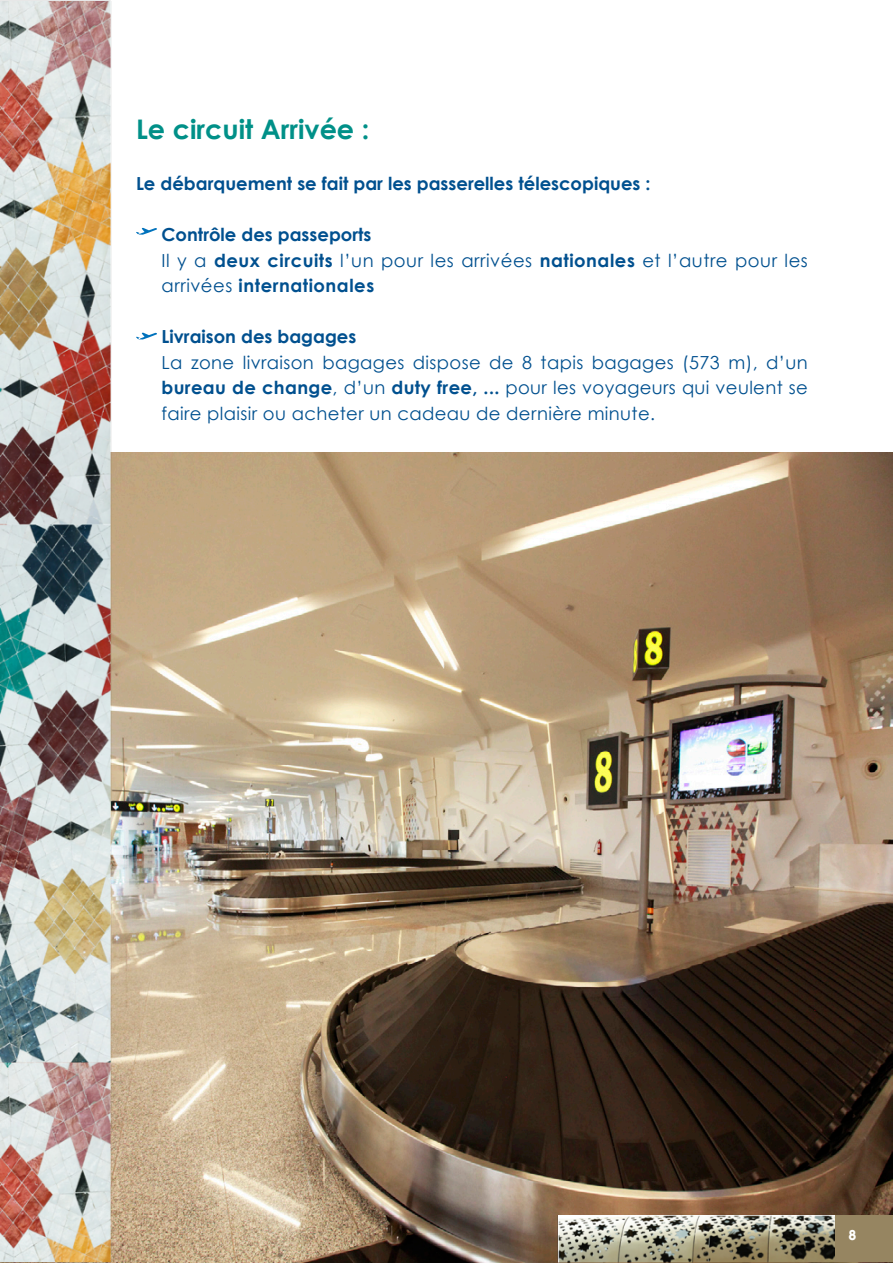
<style>
.page{position:relative;width:893px;height:1263px;background:#fff}
.page>*{position:absolute;margin:0;border:0;box-sizing:border-box;transform-origin:0 0}
.t1{font:700 27px "Century Gothic";color:#009088}
.t2{font:700 21px "Win Soft Pro";color:#fff}
.t3{font:18px/25.5px "Century Gothic";letter-spacing:.02em;color:#00508f}
.t4{font:700 18px "Century Gothic";color:#00508f}
.s1{font-weight:700}
</style>
<div class="page">
<img style="left:0;top:453px;width:893px;height:810px">
<img style="left:0;top:1px;width:111px;height:1261px">
<svg style="left:136px;top:227px;width:21px;height:8px"></svg>
<svg style="left:136px;top:332px;width:21px;height:8px"></svg>
<img style="left:557px;top:1215px;width:300px;height:48px">
<div style="left:835px;top:1215px;width:58px;height:47px;background:#968561"></div>
<p class="t1" style="left:136px;top:113px;width:235px">Le circuit Arrivée :</p>
<p class="t4" style="left:136px;top:172px;width:516px">Le débarquement se fait par les passerelles télescopiques :</p>
<p class="t4" style="left:162px;top:223px;width:211px">Contrôle des passeports</p>
<p class="t3" style="left:162px;top:247px;width:648px">Il y a <span class="s1">deux circuits</span> l’un pour les arrivées <span class="s1">nationales</span> et l’autre pour les arrivées <span class="s1">internationales</span></p>
<p class="t4" style="left:162px;top:325px;width:196px">Livraison des bagages</p>
<p class="t3" style="left:162px;top:349px;width:648px;text-align:justify">La zone livraison bagages dispose de 8 tapis bagages (573 m), d’un <span class="s1">bureau de change</span>, d’un <span class="s1">duty free, ...</span> pour les voyageurs qui veulent se faire plaisir ou acheter un cadeau de dernière minute.</p>
<p class="t2" style="left:848px;top:1219px;width:10px">8</p>
</div>
